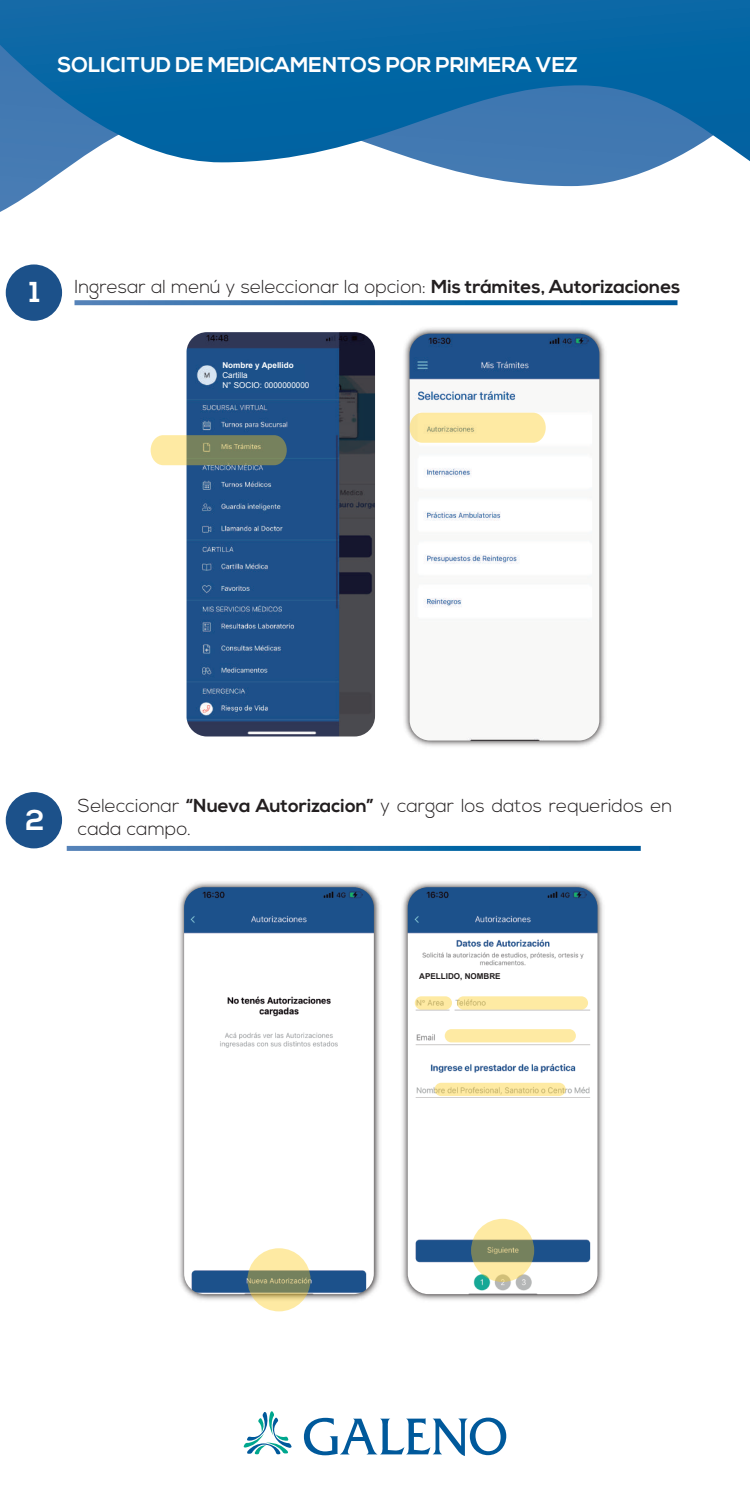
<style>
.page{position:relative;width:750px;height:1504px;background:#fff}
.page>*{position:absolute;margin:0;border:0;box-sizing:border-box;transform-origin:0 0}
.t1{font:700 28.75px "Nexa";color:#fff}
.t2{font:700 21.25px "Nexa";color:#fff}
.t3{font:300 18.75px/22.5px "Nexa";color:#231f20}
.t4{font:8.12px/9.8px "Arial";color:#fff}
.t5{font:700 8.12px "Arial";color:#fff}
.t6{font:700 8.12px "Arial";color:#231f20}
.s1{font-weight:700;font-size:28.75px;color:#fff}
.s2{font-weight:700}
</style>
<div class="page">
<div style="left:6px;top:264px;width:56px;height:57px;background:#1c518a;border-radius:50%"></div>
<svg style="left:0;top:162px;width:667px;height:50px"></svg>
<svg style="left:0;top:0;width:750px;height:162px;background:#1b6faa"></svg>
<svg style="left:265px;top:0;width:485px;height:3px"></svg>
<img style="left:139px;top:845px;width:224px;height:467px">
<img style="left:184px;top:887px;width:179px;height:407px">
<svg style="left:247px;top:1248px;width:64px;height:63px;background:#c0b982"></svg>
<img style="left:187px;top:332px;width:178px;height:404px">
<svg style="left:151px;top:435px;width:136px;height:30px;background:#999d73"></svg>
<div style="left:219px;top:364px;width:86px;height:28px;background:#1c518a"></div>
<img style="left:363px;top:845px;width:278px;height:455px">
<img style="left:408px;top:887px;width:190px;height:407px">
<svg style="left:457px;top:996px;width:131px;height:13px;background:#fbe8a3"></svg>
<svg style="left:415px;top:996px;width:37px;height:13px"></svg>
<div style="left:445px;top:1029px;width:131px;height:13px;background:#feeaa3;border-radius:7px"></div>
<svg style="left:435px;top:1083px;width:131px;height:13px;background:#f5e19b"></svg>
<svg style="left:471px;top:1219px;width:63px;height:63px;background:#c1bb84"></svg>
<div style="left:415px;top:969px;width:88px;height:15px;background:#fff"></div>
<img style="left:365px;top:305px;width:280px;height:441px">
<img style="left:410px;top:334px;width:189px;height:406px">
<svg style="left:410px;top:413px;width:136px;height:30px;background:#fae8a5"></svg>
<div style="left:6px;top:792px;width:56px;height:56px;background:#1c518a;border-radius:50%"></div>
<svg style="left:75px;top:300px;width:603px;height:5px;background:#2b73ac"></svg>
<svg style="left:67px;top:846px;width:574px;height:5px;background:#256faa"></svg>
<svg style="left:243px;top:1411px;width:49px;height:43px"></svg>
<svg style="left:304px;top:1417px;width:202px;height:39px"></svg>
<p class="t2" style="left:58px;top:53px;width:522px">SOLICITUD DE MEDICAMENTOS POR PRIMERA VEZ</p>
<p class="t3" style="left:29px;top:276px;width:653px"><span class="s1">1</span> Ingresar al menú y seleccionar la opcion: <span class="s2">Mis trámites, Autorizaciones</span></p>
<p class="t5" style="left:222px;top:360px;width:73px">Nombre y Apellido</p>
<p class="t4" style="left:222px;top:370px;width:88px">Cartilla<br>N° SOCIO: 0000000000</p>
<h1 class="t1" style="left:25px;top:804px;width:20px">2</h1>
<p class="t3" style="left:78px;top:795px;width:596px">Seleccionar <span class="s2">“Nueva Autorizacion”</span> y cargar los datos requeridos en cada campo.</p>
<p class="t6" style="left:419px;top:970px;width:83px">APELLIDO, NOMBRE</p>
</div>
